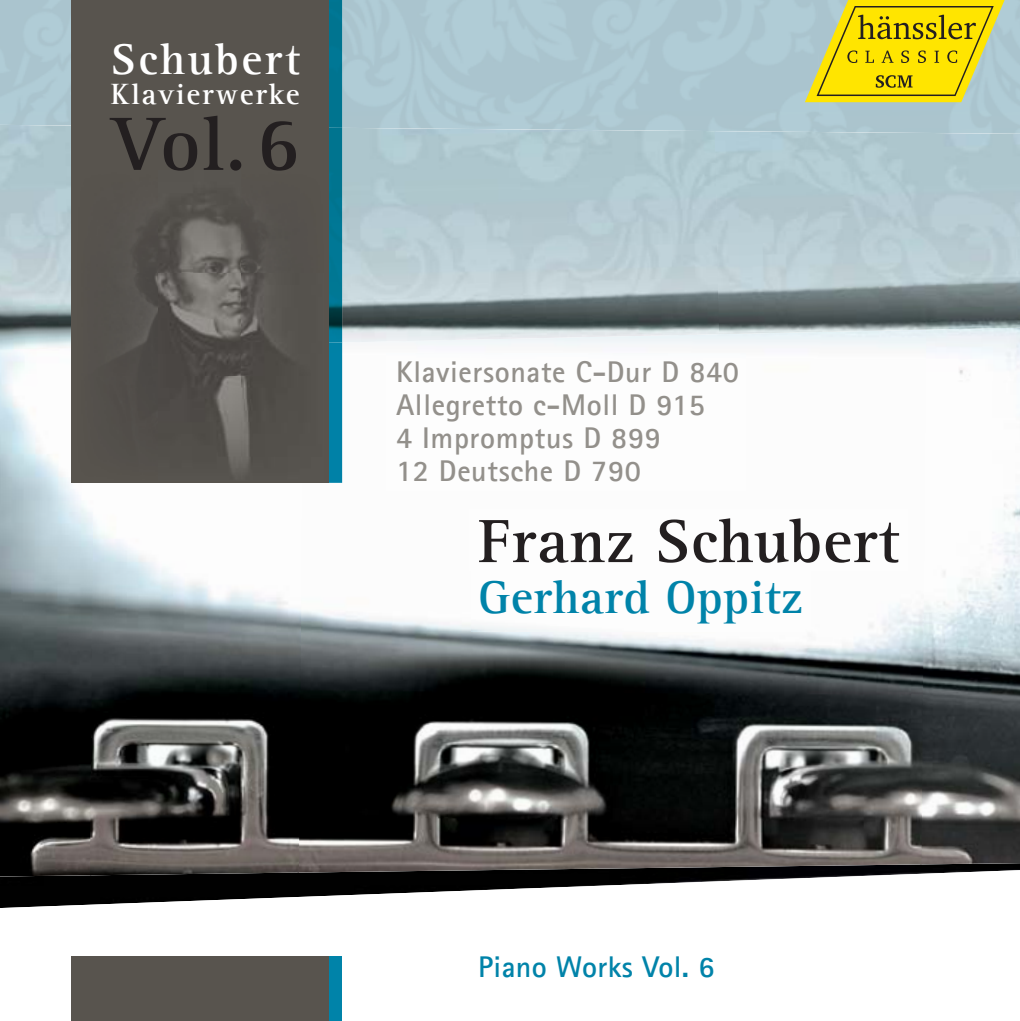
<style>
.page{position:relative;width:1020px;height:1021px;background:#fff}
.page>*{position:absolute;margin:0;border:0;box-sizing:border-box;transform-origin:0 0}
.t1{font:700 78px "Agfa Rotis Serif";color:#231f20}
.t2{font:700 63px "Agfa Rotis Serif";letter-spacing:.01em;color:#231f20}
.t3{font:700 48px "Agfa Rotis Serif";letter-spacing:.01em;color:#0083a9}
.t4{font:700 45px "Agfa Rotis Serif";letter-spacing:.055em;color:#fff}
.t5{font:700 30px/33px "Agfa Rotis Sans Serif";letter-spacing:.02em;color:#93908b}
.t6{font:700 30px "Agfa Rotis Sans Serif";letter-spacing:.01em;color:#0083a9}
.t7{font:700 30px "Agfa Rotis Serif";letter-spacing:.055em;color:#fff}
</style>
<div class="page">
<div style="left:0;top:0;width:72px;height:125px;background:#adc8d1"></div>
<img style="left:926px;top:334px;width:93px;height:529px">
<img style="left:302px;top:334px;width:624px;height:529px">
<img style="left:0;top:350px;width:90px;height:513px">
<img style="left:90px;top:512px;width:212px;height:351px">
<img style="left:0;top:125px;width:72px;height:225px">
<img style="left:342px;top:125px;width:377px;height:218px">
<img style="left:714px;top:125px;width:305px;height:209px">
<img style="left:329px;top:0;width:13px;height:483px">
<div style="left:309px;top:956px;width:33px;height:64px;background:#0083a9"></div>
<div style="left:72px;top:0;width:257px;height:483px;background:#58544e"></div>
<img style="left:136px;top:205px;width:152px;height:268px">
<div style="left:72px;top:956px;width:257px;height:64px;background:#58544e"></div>
<img style="left:0;top:863px;width:1019px;height:45px">
<img style="left:386px;top:354px;width:359px;height:136px">
<img style="left:469px;top:509px;width:438px;height:62px">
<svg style="left:804px;top:0;width:211px;height:102px;background:#d6cb38"></svg>
<img style="left:471px;top:570px;width:339px;height:61px">
<h3 class="t4" style="left:111px;top:32px;width:190px">Schubert</h3>
<p class="t7" style="left:111px;top:76px;width:190px">Klavierwerke</p>
<h1 class="t1" style="left:111px;top:98px;width:190px">Vol. 6</h1>
<p class="t5" style="left:396px;top:355px;width:344px">Klaviersonate C-Dur D 840<br>Allegretto c-Moll D 915<br>4 Impromptus D 899<br>12 Deutsche D 790</p>
<h2 class="t2" style="left:478px;top:504px;width:422px">Franz Schubert</h2>
<h3 class="t3" style="left:478px;top:568px;width:325px">Gerhard Oppitz</h3>
<p class="t6" style="left:478px;top:948px;width:238px">Piano Works Vol. 6</p>
</div>
